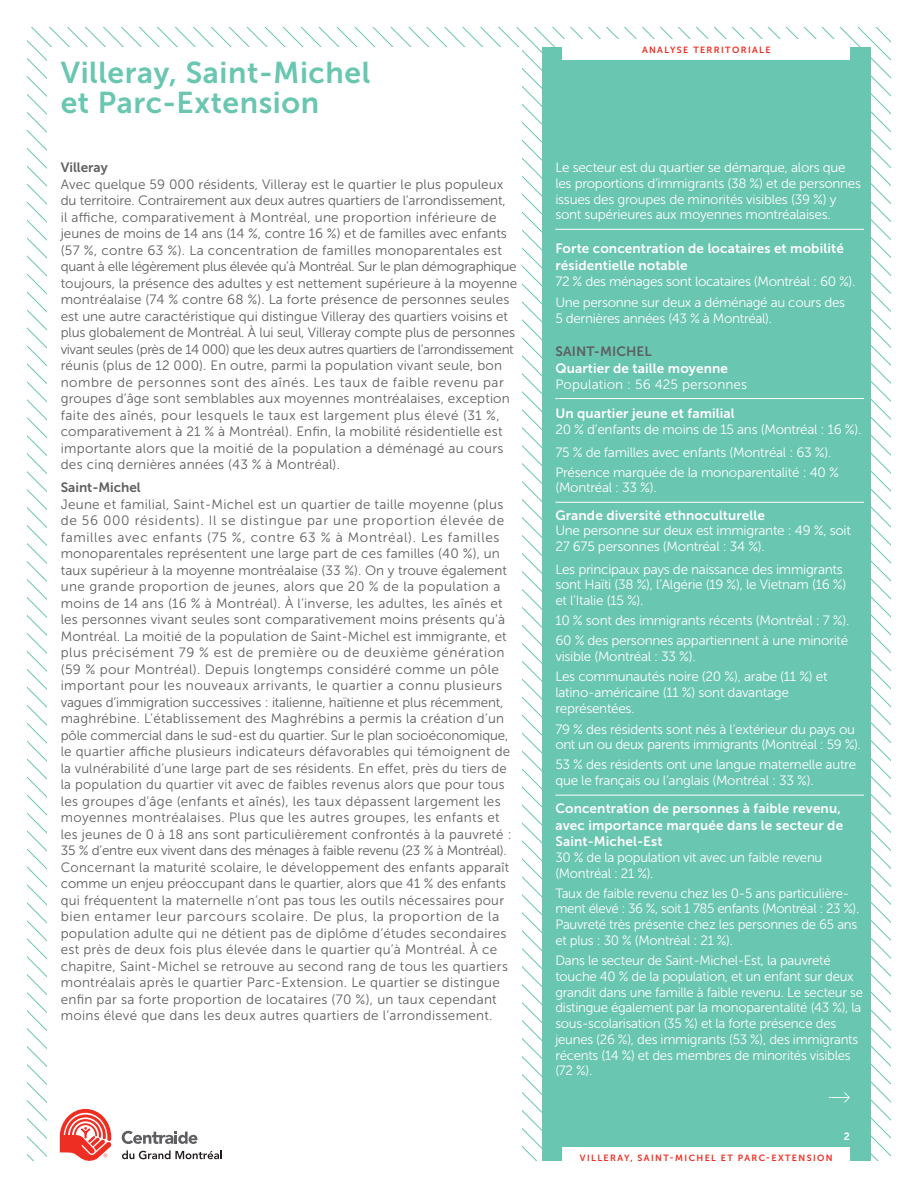
<style>
.page{position:relative;width:918px;height:1188px;background:#fff}
.page>*{position:absolute;margin:0;border:0;box-sizing:border-box;transform-origin:0 0}
.Grand-titre{font:30px/30px "Museo Sans 700";letter-spacing:.02em;color:#69c6b1}
.Texte_Courant{font:13.5px/16.5px "Museo Sans 300";letter-spacing:.02em;color:#5f5f62}
.t1{font:13.5px/15.8px "Museo Sans 300";letter-spacing:-.02em;color:#fff}
.t2{font:13.5px/16.2px "Museo Sans 700";letter-spacing:.01em;color:#fff}
.t3{font:13.5px "Museo Sans 300";letter-spacing:.01em;color:#fff}
.t4{font:13.5px "Museo Sans 700";letter-spacing:.01em;color:#5f5f62}
.SOUS-Titre{font:10.5px "Museo Sans 700";color:#fff}
.t5{font:9px "Museo Sans 700";letter-spacing:.15em;color:#ee2e22}
.s1{font-family:"Museo Sans 700"}
</style>
<div class="page">
<svg style="left:721px;top:27px;width:170px;height:630px"></svg>
<div style="left:542px;top:47px;width:329px;height:1114px;background:#69c6b1"></div>
<hr style="left:555px;top:229px;width:309px;height:1px;background:#fff">
<hr style="left:555px;top:398px;width:309px;height:1px;background:#fff">
<hr style="left:555px;top:502px;width:309px;height:1px;background:#fff">
<hr style="left:555px;top:795px;width:309px;height:1px;background:#fff">
<div style="left:563px;top:1148px;width:287px;height:20px;background:#fff"></div>
<svg style="left:60px;top:1109px;width:51px;height:52px"></svg>
<svg style="left:122px;top:1150px;width:100px;height:9px"></svg>
<svg style="left:122px;top:1131px;width:75px;height:13px"></svg>
<div style="left:563px;top:40px;width:287px;height:20px;background:#fff"></div>
<svg style="left:829px;top:1092px;width:21px;height:11px"></svg>
<p class="Grand-titre" style="left:61px;top:58px;width:311px">Villeray, Saint-Michel et Parc-Extension</p>
<p class="Texte_Courant" style="left:61px;top:159px;width:458px"><span class="s1">Villeray<br></span>Avec quelque 59 000 résidents, Villeray est le quartier le plus populeux du territoire. Contrairement aux deux autres quartiers de l’arrondissement,<br>il affiche, comparativement à Montréal, une proportion inférieure de jeunes de moins de 14 ans (14 %, contre 16 %) et de familles avec enfants (57 %, contre 63 %). La concentration de familles monoparentales est quant à elle légèrement plus élevée qu’à Montréal. Sur le plan démographique toujours, la présence des adultes y est nettement supérieure à la moyenne montréalaise (74 % contre 68 %). La forte présence de personnes seules est une autre caractéristique qui distingue Villeray des quartiers voisins et plus globalement de Montréal. À lui seul, Villeray compte plus de personnes vivant seules (près de 14 000) que les deux autres quartiers de l’arrondissement réunis (plus de 12 000). En outre, parmi la population vivant seule, bon nombre de personnes sont des aînés. Les taux de faible revenu par groupes d’âge sont semblables aux moyennes montréalaises, exception faite des aînés, pour lesquels le taux est largement plus élevé (31 %, comparativement à 21 % à Montréal). Enfin, la mobilité résidentielle est importante alors que la moitié de la population a déménagé au cours des cinq dernières années (43 % à Montréal).</p>
<p class="Texte_Courant" style="left:61px;top:480px;width:452px"><span class="s1">Saint-Michel<br></span>Jeune et familial, Saint-Michel est un quartier de taille moyenne (plus de 56 000 résidents). Il se distingue par une proportion élevée de familles avec enfants (75 %, contre 63 % à Montréal). Les familles monoparentales représentent une large part de ces familles (40 %), un taux supérieur à la moyenne montréalaise (33 %). On y trouve également une grande proportion de jeunes, alors que 20 % de la population a moins de 14 ans (16 % à Montréal). À l’inverse, les adultes, les aînés et les personnes vivant seules sont comparativement moins présents qu’à Montréal. La moitié de la population de Saint-Michel est immigrante, et plus précisément 79 % est de première ou de deuxième génération (59 % pour Montréal). Depuis longtemps considéré comme un pôle important pour les nouveaux arrivants, le quartier a connu plusieurs vagues d’immigration successives : italienne, haïtienne et plus récemment, maghrébine. L’établissement des Maghrébins a permis la création d’un pôle commercial dans le sud-est du quartier. Sur le plan socioéconomique, le quartier affiche plusieurs indicateurs défavorables qui témoignent de la vulnérabilité d’une large part de ses résidents. En effet, près du tiers de la population du quartier vit avec de faibles revenus alors que pour tous les groupes d’âge (enfants et aînés), les taux dépassent largement les moyennes montréalaises. Plus que les autres groupes, les enfants et les jeunes de 0 à 18 ans sont particulièrement confrontés à la pauvreté :<br>35 % d’entre eux vivent dans des ménages à faible revenu (23 % à Montréal).<br>Concernant la maturité scolaire, le développement des enfants apparaît comme un enjeu préoccupant dans le quartier, alors que 41 % des enfants qui fréquentent la maternelle n’ont pas tous les outils nécessaires pour bien entamer leur parcours scolaire. De plus, la proportion de la population adulte qui ne détient pas de diplôme d’études secondaires est près de deux fois plus élevée dans le quartier qu’à Montréal. À ce chapitre, Saint-Michel se retrouve au second rang de tous les quartiers montréalais après le quartier Parc-Extension. Le quartier se distingue enfin par sa forte proportion de locataires (70 %), un taux cependant moins élevé que dans les deux autres quartiers de l’arrondissement.</p>
<p class="t5" style="left:642px;top:45px;width:130px">ANALYSE TERRITORIALE</p>
<p class="t1" style="left:555px;top:160px;width:307px">Le secteur est du quartier se démarque, alors que les proportions d’immigrants (38 %) et de personnes issues des groupes de minorités visibles (39 %) y sont supérieures aux moyennes montréalaises.</p>
<p class="t2" style="left:555px;top:240px;width:290px;line-height:16.8px">Forte concentration de locataires et mobilité résidentielle notable</p>
<p class="t1" style="left:555px;top:273px;width:302px">72 % des ménages sont locataires (Montréal : 60 %).</p>
<p class="t1" style="left:555px;top:294px;width:291px">Une personne sur deux a déménagé au cours des<br>5 dernières années (43 % à Montréal).</p>
<p class="t4" style="left:555px;top:344px;width:98px">SAINT-MICHEL</p>
<p class="t2" style="left:555px;top:360px;width:174px">Quartier de taille moyenne</p>
<p class="t3" style="left:555px;top:377px;width:193px">Population : 56 425 personnes</p>
<p class="t2" style="left:555px;top:406px;width:181px">Un quartier jeune et familial</p>
<p class="t1" style="left:555px;top:422px;width:307px">20 % d’enfants de moins de 15 ans (Montréal : 16 %).</p>
<p class="t1" style="left:555px;top:444px;width:278px">75 % de familles avec enfants (Montréal : 63 %).</p>
<p class="t1" style="left:555px;top:464px;width:285px">Présence marquée de la monoparentalité : 40 % (Montréal : 33 %).</p>
<p class="t2" style="left:555px;top:507px;width:211px">Grande diversité ethnoculturelle</p>
<p class="t1" style="left:555px;top:523px;width:297px">Une personne sur deux est immigrante : 49 %, soit<br>27 675 personnes (Montréal : 34 %).</p>
<p class="t1" style="left:555px;top:561px;width:292px">Les principaux pays de naissance des immigrants sont Haïti (38 %), l’Algérie (19 %), le Vietnam (16 %) et l’Italie (15 %).</p>
<p class="t1" style="left:555px;top:613px;width:296px">10 % sont des immigrants récents (Montréal : 7 %).</p>
<p class="t1" style="left:555px;top:633px;width:294px">60 % des personnes appartiennent à une minorité visible (Montréal : 33 %).</p>
<p class="t1" style="left:555px;top:669px;width:274px">Les communautés noire (20 %), arabe (11 %) et latino-américaine (11 %) sont davantage représentées.</p>
<p class="t1" style="left:555px;top:721px;width:307px">79 % des résidents sont nés à l’extérieur du pays ou ont un ou deux parents immigrants (Montréal : 59 %).</p>
<p class="t1" style="left:555px;top:757px;width:302px">53 % des résidents ont une langue maternelle autre que le français ou l’anglais (Montréal : 33 %).</p>
<p class="t2" style="left:555px;top:801px;width:289px">Concentration de personnes à faible revenu, avec importance marquée dans le secteur de<br>Saint-Michel-Est</p>
<p class="t1" style="left:555px;top:849px;width:268px">30 % de la population vit avec un faible revenu (Montréal : 21 %).</p>
<p class="t1" style="left:555px;top:885px;width:305px">Taux de faible revenu chez les 0-5 ans particulière&shy;ment élevé : 36 %, soit 1 785 enfants (Montréal : 23 %).<br>Pauvreté très présente chez les personnes de 65 ans et plus : 30 % (Montréal : 21 %).</p>
<p class="t1" style="left:555px;top:953px;width:309px">Dans le secteur de Saint-Michel-Est, la pauvreté touche 40 % de la population, et un enfant sur deux grandit dans une famille à faible revenu. Le secteur se distingue également par la monoparentalité (43 %), la sous-scolarisation (35 %) et la forte présence des jeunes (26 %), des immigrants (53 %), des immigrants récents (14 %) et des membres de minorités visibles (72 %).</p>
<p class="t5" style="left:580px;top:1153px;width:254px">VILLERAY, SAINT-MICHEL ET PARC-EXTENSION</p>
<p class="SOUS-Titre" style="left:844px;top:1130px;width:8px">2</p>
</div>
